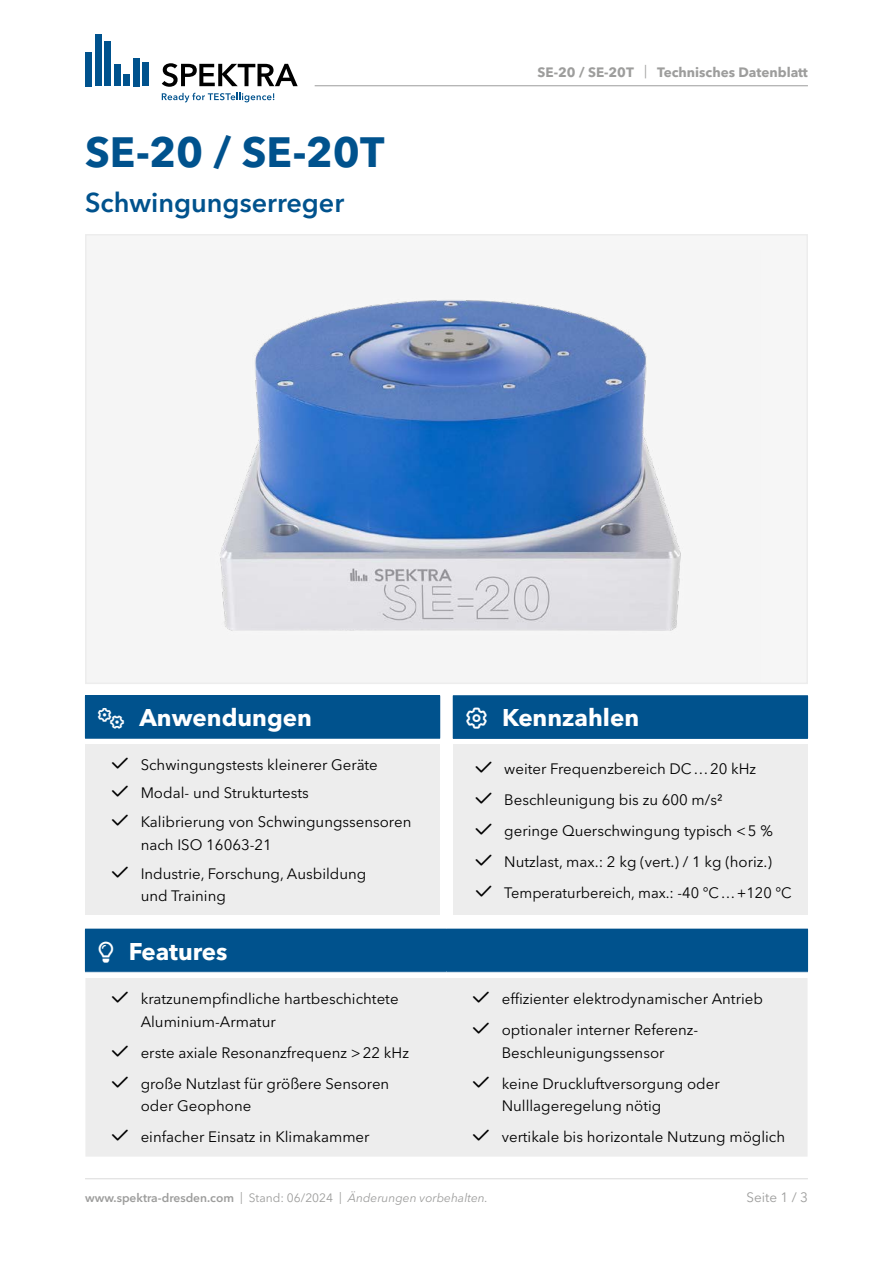
<style>
.page{position:relative;width:893px;height:1263px;background:#fff}
.page>*{position:absolute;margin:0;border:0;box-sizing:border-box;transform-origin:0 0}
._1_1_Headline{font:700 42px "Avenir Next LT Pro";color:#00528d}
._1_2_Untertitel{font:600 27px "Avenir Next LT Pro";color:#00528d}
.t1{font:700 24px "Avenir Next LT Pro";color:#fff}
.t2{font:15px/22.5px "Avenir Next LT Pro";color:#000}
.t3{font:700 13.5px "Avenir Next LT Pro";color:#9d9d9c}
.t4{font:13.5px "Avenir Next LT Pro";color:#9d9d9c}
.t5{font:600 12px "Avenir Next LT Pro";color:#9d9d9c}
.s1{font-weight:400}
.s2{font-weight:400;font-style:italic}
</style>
<div class="page">
<hr style="left:85px;top:1178px;width:723px;height:1px;background:#dadada">
<svg style="left:162px;top:63px;width:136px;height:24px"></svg>
<div style="left:85px;top:52px;width:7px;height:34px;background:#00528d"></div>
<div style="left:95px;top:34px;width:6px;height:52px;background:#00528d"></div>
<div style="left:104px;top:42px;width:7px;height:44px;background:#00528d"></div>
<div style="left:123px;top:74px;width:7px;height:12px;background:#00528d"></div>
<div style="left:133px;top:58px;width:6px;height:28px;background:#00528d"></div>
<div style="left:142px;top:63px;width:7px;height:23px;background:#00528d"></div>
<div style="left:114px;top:65px;width:6px;height:21px;background:#00528d"></div>
<svg style="left:162px;top:93px;width:112px;height:9px"></svg>
<hr style="left:315px;top:85px;width:493px;height:1px;background:#9d9d9c">
<div style="left:85px;top:929px;width:722px;height:43px;background:#00528d"></div>
<div style="left:85px;top:978px;width:722px;height:179px;background:#ededed"></div>
<hr style="left:446px;top:971px;width:362px;height:1px;background:#00528d">
<hr style="left:807px;top:929px;width:1px;height:42px;background:#00528d">
<div style="left:453px;top:696px;width:354px;height:42px;background:#00528d"></div>
<div style="left:453px;top:745px;width:354px;height:170px;background:#ededed"></div>
<hr style="left:453px;top:695px;width:355px;height:1px;background:#00528d">
<hr style="left:807px;top:696px;width:1px;height:42px;background:#00528d">
<hr style="left:453px;top:738px;width:355px;height:1px;background:#00528d">
<div style="left:85px;top:696px;width:355px;height:42px;background:#00528d"></div>
<div style="left:85px;top:745px;width:355px;height:170px;background:#ededed"></div>
<hr style="left:85px;top:695px;width:355px;height:1px;background:#00528d">
<hr style="left:85px;top:738px;width:355px;height:1px;background:#00528d">
<div style="left:86px;top:235px;width:721px;height:448px;background:#f6f6f6"></div>
<img style="left:220px;top:300px;width:461px;height:331px">
<div style="left:85px;top:234px;width:723px;height:450px;border:2px solid #ededed"></div>
<p class="_1_1_Headline" style="left:85px;top:126px;width:301px">SE-20 / SE-20T</p>
<p class="_1_2_Untertitel" style="left:85px;top:186px;width:261px">Schwingungserreger</p>
<p class="t3" style="left:538px;top:64px;width:272px">SE-20 / SE-20T <span class="s1">|</span> Technisches Datenblatt</p>
<p class="t1" style="left:98px;top:703px;width:215px">□▲ Anwendungen</p>
<p class="t2" style="left:112px;top:753px;width:267px">✓ Schwingungstests kleinerer Geräte</p>
<p class="t2" style="left:112px;top:782px;width:198px">✓ Modal- und Strukturtests</p>
<p class="t2" style="left:141px;top:811px;width:272px;text-indent:-29px">✓ Kalibrierung von Schwingungssensoren nach ISO 16063-21</p>
<p class="t2" style="left:141px;top:862px;width:227px;text-indent:-29px">✓ Industrie, Forschung, Ausbildung und Training</p>
<p class="t1" style="left:98px;top:936px;width:131px">●▼◆● Features</p>
<p class="t2" style="left:141px;top:987px;width:259px;text-indent:-29px">✓ kratzunempfindliche hartbeschichtete<br>Aluminium-Armatur</p>
<p class="t2" style="left:112px;top:1041px;width:298px">✓ erste axiale Resonanzfrequenz &gt;22 kHz</p>
<p class="t2" style="left:141px;top:1072px;width:250px;text-indent:-29px">✓ große Nutzlast für größere Sensoren oder Geophone</p>
<p class="t2" style="left:112px;top:1125px;width:259px">✓ einfacher Einsatz in Klimakammer</p>
<p class="t1" style="left:466px;top:703px;width:175px">□ Kennzahlen</p>
<p class="t2" style="left:476px;top:757px;width:282px">✓ weiter Frequenzbereich DC...20 kHz</p>
<p class="t2" style="left:476px;top:788px;width:248px">✓ Beschleunigung bis zu 600 m/s²</p>
<p class="t2" style="left:476px;top:819px;width:299px">✓ geringe Querschwingung typisch &lt;5 %</p>
<p class="t2" style="left:476px;top:850px;width:298px">✓ Nutzlast, max.: 2 kg (vert.) / 1 kg (horiz.)</p>
<p class="t2" style="left:476px;top:881px;width:317px">✓ Temperaturbereich, max.: -40 °C...+120 °C</p>
<p class="t2" style="left:473px;top:987px;width:291px">✓ effizienter elektrodynamischer Antrieb</p>
<p class="t2" style="left:473px;top:1018px;width:226px;text-align:center">✓ optionaler interner Referenz-<br>Beschleunigungssensor</p>
<p class="t2" style="left:502px;top:1072px;width:219px;text-indent:-29px">✓ keine Druckluftversorgung oder<br>Nulllageregelung nötig</p>
<p class="t2" style="left:473px;top:1125px;width:313px">✓ vertikale bis horizontale Nutzung möglich</p>
<p class="t5" style="left:85px;top:1190px;width:404px">www.spektra-dresden.com <span class="s1">| Stand: 06/2024 |</span> <span class="s2">Änderungen vorbehalten.</span></p>
<p class="t4" style="left:746px;top:1189px;width:63px">Seite 1 / 3</p>
</div>
